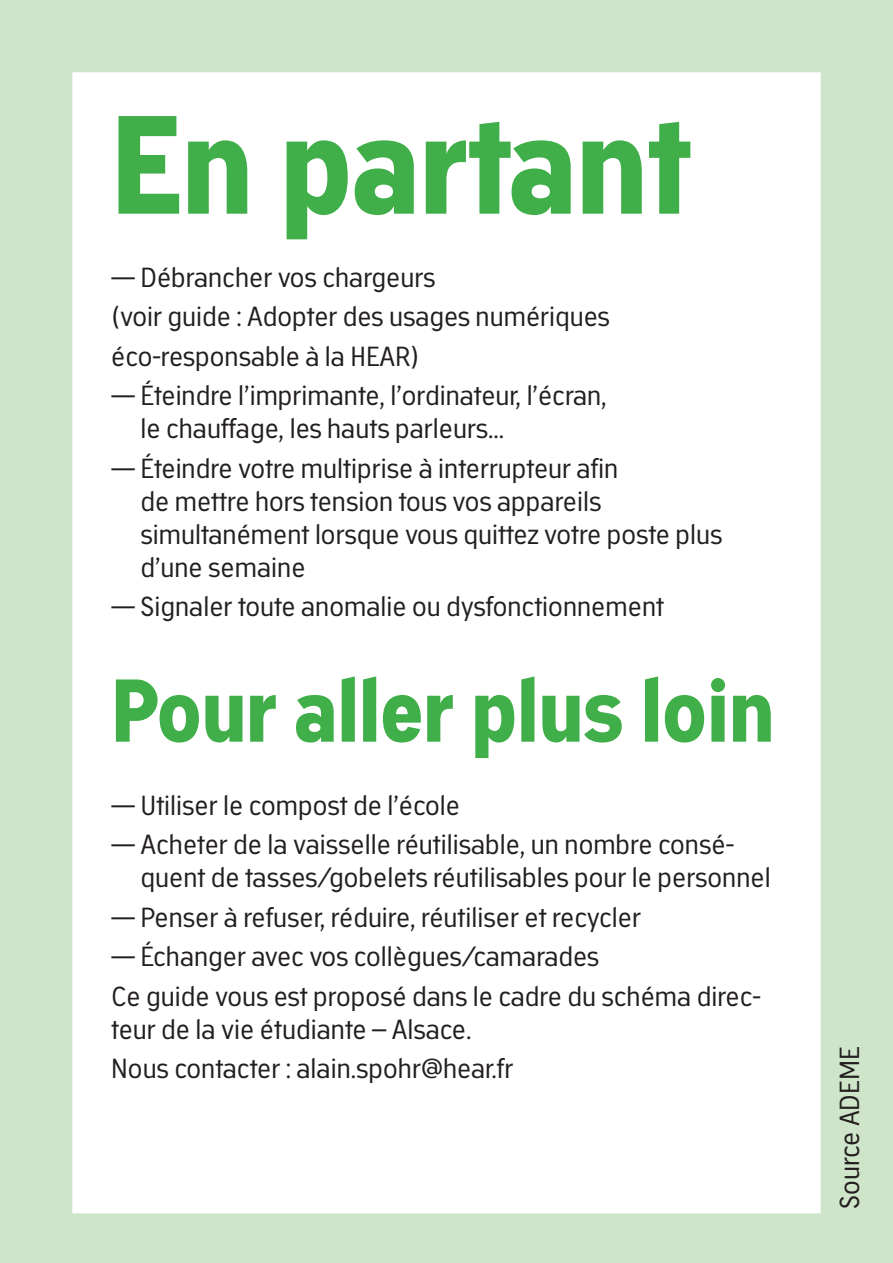
<style>
.page{position:relative;width:893px;height:1263px;background:#cfe5c9}
.page>*{position:absolute;margin:0;border:0;box-sizing:border-box;transform-origin:0 0}
.t1{font:700 136.5px "Academy Sans";color:#40ae49}
.t2{font:700 87px "Academy Sans";color:#40ae49}
.t3{font:27px/33px "Academy Sans";color:#231f20}
</style>
<div class="page">
<div style="left:92px;top:92px;width:709px;height:1102px;background:#fff"></div>
<div style="left:72px;top:72px;width:749px;height:1141px;border:39px solid #fff"></div>
<h1 class="t1" style="left:111px;top:85px;width:582px">En partant</h1>
<p class="t3" style="left:111px;top:257px;width:500px;line-height:39.3px">— Débrancher vos chargeurs<br>(voir guide : Adopter des usages numériques éco-responsable à la HEAR)</p>
<p class="t3" style="left:140px;top:378px;width:468px;text-indent:-29px">— Éteindre l’imprimante, l’ordinateur, l’écran, le chauffage, les hauts parleurs...</p>
<p class="t3" style="left:140px;top:451px;width:584px;text-indent:-29px">— Éteindre votre multiprise à interrupteur afin<br>de mettre hors tension tous vos appareils simultanément lorsque vous quittez votre poste plus d’une semaine</p>
<p class="t3" style="left:111px;top:589px;width:554px">— Signaler toute anomalie ou dysfonctionnement</p>
<h2 class="t2" style="left:111px;top:659px;width:665px">Pour aller plus loin</h2>
<p class="t3" style="left:111px;top:788px;width:350px">— Utiliser le compost de l’école</p>
<p class="t3" style="left:140px;top:828px;width:632px;text-indent:-29px">— Acheter de la vaisselle réutilisable, un nombre consé&shy;quent de tasses/gobelets réutilisables pour le personnel</p>
<p class="t3" style="left:111px;top:900px;width:531px">— Penser à refuser, réduire, réutiliser et recycler</p>
<p class="t3" style="left:111px;top:936px;width:651px;line-height:39.3px">— Échanger avec vos collègues/camarades<br>Ce guide vous est proposé dans le cadre du schéma direc-</p>
<p class="t3" style="left:111px;top:1009px;width:404px;line-height:39.3px">teur de la vie étudiante – Alsace.<br>Nous contacter : alain.spohr@hear.fr</p>
<p class="t3" style="left:832px;top:1209px;width:164px;rotate:-90deg">Source ADEME</p>
</div>
